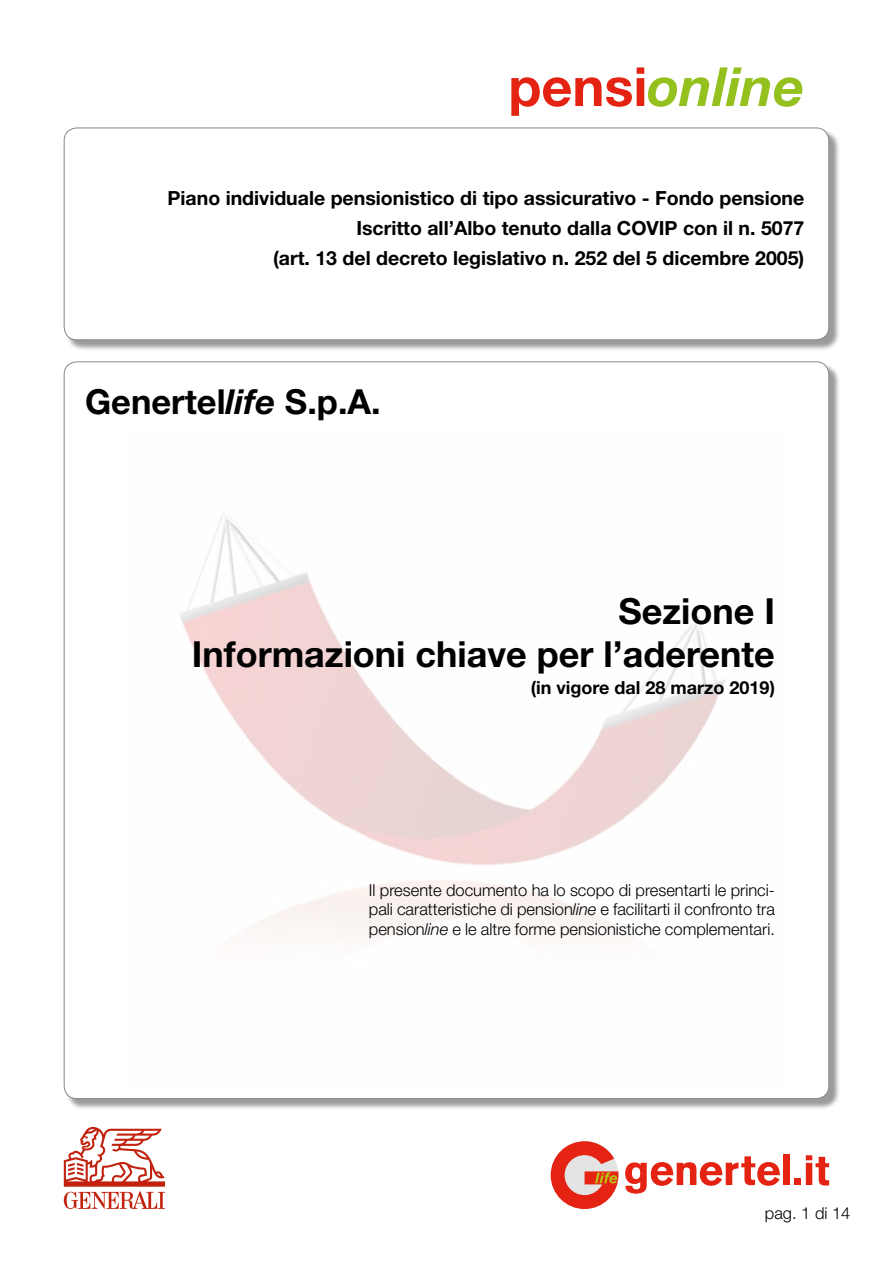
<style>
.page{position:relative;width:893px;height:1263px;background:#fff}
.page>*{position:absolute;margin:0;border:0;box-sizing:border-box;transform-origin:0 0}
.t1{font:italic 700 54px "Helvetica Neue";color:#95c11f}
.t2{font:700 36px/43.2px "Helvetica Neue";color:#000;text-align:right}
.t3{font:700 34.5px "Helvetica Neue";color:#000}
.t4{font:700 19.5px/30px "Helvetica Neue";color:#000;text-align:right}
.t5{font:700 18px "Helvetica Neue";color:#000}
.t6{font:300 16.5px/19.8px "Helvetica Neue";color:#000;text-align:justify}
.s1{font-style:normal;color:#e42313}
.s2{font-style:italic}
</style>
<div class="page">
<div style="left:65px;top:363px;width:775px;height:747px;background:#000;opacity:.4"></div>
<div style="left:64px;top:362px;width:765px;height:736px;background:#fff;border-radius:13px"></div>
<img style="left:180px;top:515px;width:545px;height:419px">
<div style="left:65px;top:129px;width:775px;height:222px;background:#000;opacity:.4"></div>
<div style="left:64px;top:128px;width:765px;height:212px;background:#fff;border-radius:13px"></div>
<div style="left:64px;top:128px;width:765px;height:212px;border:1px solid #878787;border-radius:13px"></div>
<div style="left:783px;top:1155px;width:7px;height:30px;background:#e42313"></div>
<svg style="left:625px;top:1156px;width:155px;height:38px"></svg>
<svg style="left:551px;top:1141px;width:67px;height:68px"></svg>
<svg style="left:806px;top:1155px;width:23px;height:30px"></svg>
<div style="left:794px;top:1178px;width:7px;height:7px;background:#e42313"></div>
<svg style="left:64px;top:1126px;width:101px;height:83px"></svg>
<h1 class="t1" style="left:508px;top:53px;width:297px"><span class="s1">pensi</span>online</h1>
<p class="t4" style="left:168px;top:183px;width:638px">Piano individuale pensionistico di tipo assicurativo - Fondo pensione<br>Iscritto all’Albo tenuto dalla COVIP con il n. 5077<br>(art. 13 del decreto legislativo n. 252 del 5 dicembre 2005)</p>
<h3 class="t3" style="left:85px;top:380px;width:297px">Genertel<span class="s2">life</span> S.p.A.</h3>
<h2 class="t2" style="left:192px;top:588px;width:585px">Sezione I<br>Informazioni chiave per l’aderente</h2>
<p class="t5" style="left:531px;top:676px;width:246px">(in vigore dal 28 marzo 2019)</p>
<p class="t6" style="left:369px;top:879px;width:408px">Il presente documento ha lo scopo di presentarti le princi&shy;pali caratteristiche di pension<span class="s2">line</span> e facilitarti il confronto tra pension<span class="s2">line</span> e le altre forme pensionistiche complementari.</p>
<p class="t6" style="left:765px;top:1202px;width:87px">pag. 1 di 14</p>
</div>
